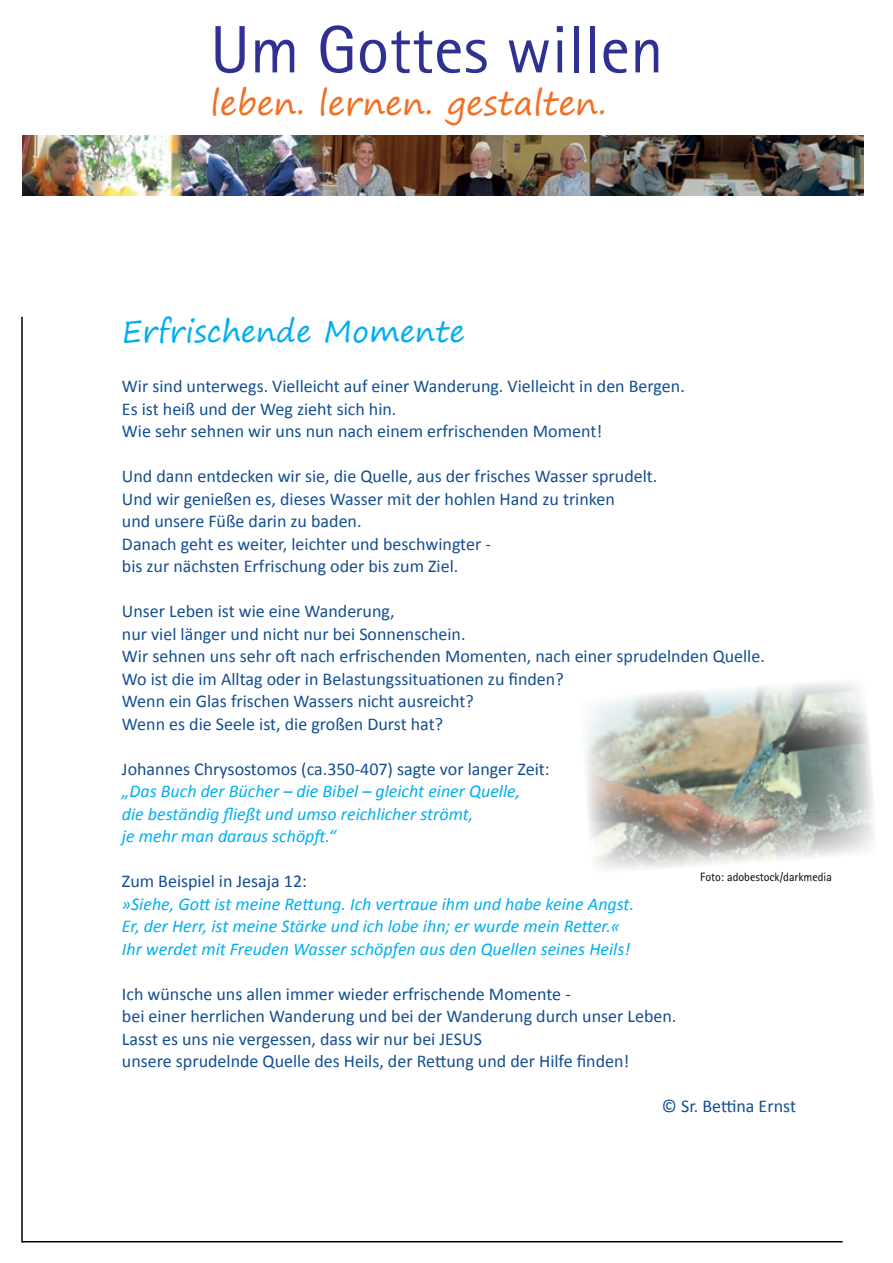
<style>
.page{position:relative;width:893px;height:1263px;background:#fff}
.page>*{position:absolute;margin:0;border:0;box-sizing:border-box;transform-origin:0 0}
.t1{font:67.05px "Rotis Sans Serif";color:#2e3092}
.t2{font:33.6px "Segoe Print";color:#f36f21}
.t3{font:30px "Segoe Print";color:#00aeef}
.t4{font:18px/22.5px "Calibri";color:#124e91}
.t5{font:italic 18px/22.5px "Calibri";color:#00aeef}
.t6{font:12px "Rotis Sans Serif";color:#000}
</style>
<div class="page">
<img style="left:585px;top:682px;width:289px;height:187px">
<img style="left:22px;top:136px;width:842px;height:59px">
<hr style="left:21px;top:317px;width:2px;height:925px;background:#000">
<hr style="left:22px;top:1241px;width:821px;height:1px;background:#000">
<h1 class="t1" style="left:210px;top:10px;width:455px">Um Gottes willen</h1>
<h2 class="t2" style="left:210px;top:73px;width:398px">leben. lernen. gestalten.</h2>
<h3 class="t3" style="left:122px;top:305px;width:345px">Erfrischende Momente</h3>
<p class="t4" style="left:122px;top:375px;width:564px">Wir sind unterwegs. Vielleicht auf einer Wanderung. Vielleicht in den Bergen.<br>Es ist heiß und der Weg zieht sich hin.<br>Wie sehr sehnen wir uns nun nach einem erfrischenden Moment!</p>
<p class="t4" style="left:122px;top:465px;width:537px">Und dann entdecken wir sie, die Quelle, aus der frisches Wasser sprudelt.<br>Und wir genießen es, dieses Wasser mit der hohlen Hand zu trinken<br>und unsere Füße darin zu baden.<br>Danach geht es weiter, leichter und beschwingter -<br>bis zur nächsten Erfrischung oder bis zum Ziel.</p>
<p class="t4" style="left:122px;top:600px;width:644px">Unser Leben ist wie eine Wanderung,<br>nur viel länger und nicht nur bei Sonnenschein.<br>Wir sehnen uns sehr oft nach erfrischenden Momenten, nach einer sprudelnden Quelle.<br>Wo ist die im Alltag oder in Belastungssituationen zu finden?<br>Wenn ein Glas frischen Wassers nicht ausreicht?<br>Wenn es die Seele ist, die großen Durst hat?</p>
<p class="t4" style="left:122px;top:757px;width:429px">Johannes Chrysostomos (ca.350-407) sagte vor langer Zeit:</p>
<p class="t5" style="left:122px;top:779px;width:400px">„Das Buch der Bücher – die Bibel – gleicht einer Quelle, die beständig fließt und umso reichlicher strömt,<br>je mehr man daraus schöpft.“</p>
<p class="t4" style="left:122px;top:870px;width:187px">Zum Beispiel in Jesaja 12:</p>
<p class="t5" style="left:122px;top:892px;width:514px">»Siehe, Gott ist meine Rettung. Ich vertraue ihm und habe keine Angst.<br>Er, der Herr, ist meine Stärke und ich lobe ihn; er wurde mein Retter.«<br>Ihr werdet mit Freuden Wasser schöpfen aus den Quellen seines Heils!</p>
<p class="t4" style="left:122px;top:982px;width:556px">Ich wünsche uns allen immer wieder erfrischende Momente -<br>bei einer herrlichen Wanderung und bei der Wanderung durch unser Leben.<br>Lasst es uns nie vergessen, dass wir nur bei JESUS<br>unsere sprudelnde Quelle des Heils, der Rettung und der Hilfe finden!</p>
<p class="t4" style="left:662px;top:1095px;width:136px">© Sr. Bettina Ernst</p>
<p class="t6" style="left:700px;top:870px;width:133px">Foto: adobestock/darkmedia</p>
</div>
